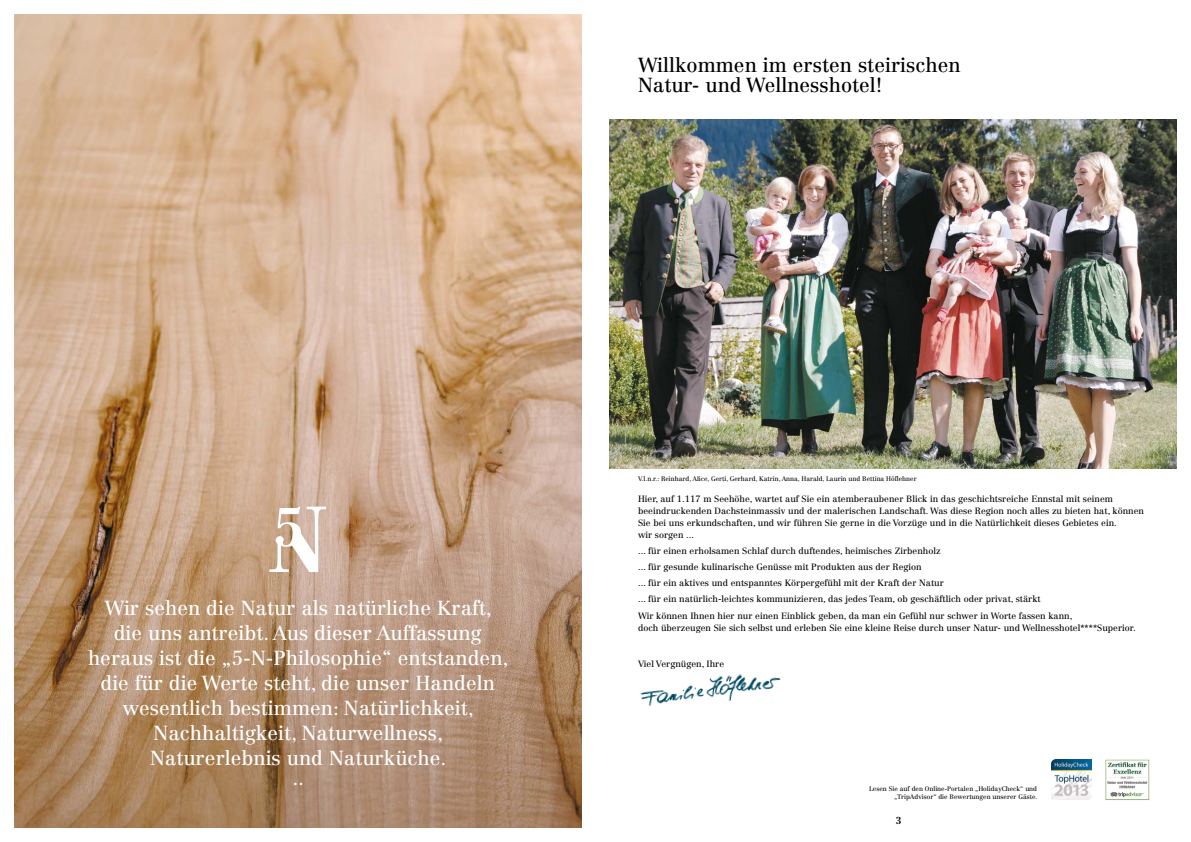
<style>
.page{position:relative;width:1191px;height:842px;background:#fff}
.page>*{position:absolute;margin:0;border:0;box-sizing:border-box;transform-origin:0 0}
.t1{font:20px/25px "Centennial LT Std";color:#fff;text-align:center}
.t2{font:20px/20px "Centennial LT Std";color:#000}
.t3{font:700 10px "Centennial LT Std";color:#000}
.t4{font:9px/12px "Centennial LT Std";color:#000}
.t5{font:6.5px/8px "Centennial LT Std";color:#000;text-align:right}
</style>
<div class="page">
<img style="left:1105px;top:759px;width:45px;height:41px">
<img style="left:609px;top:120px;width:567px;height:349px">
<img style="left:14px;top:14px;width:567px;height:814px">
<img style="left:1051px;top:759px;width:41px;height:41px">
<svg style="left:269px;top:507px;width:57px;height:65px"></svg>
<img style="left:640px;top:674px;width:141px;height:32px">
<h1 class="t2" style="left:638px;top:55px;width:324px">Willkommen im ersten steirischen<br>Natur- und Wellnesshotel!</h1>
<p class="t1" style="left:88px;top:596px;width:422px">Wir sehen die Natur als natürliche Kraft, die uns antreibt. Aus dieser Auffassung heraus ist die „5-N-Philosophie“ entstanden, die für die Werte steht, die unser Handeln wesentlich bestimmen: Natürlichkeit, Nachhaltigkeit, Naturwellness, Naturerlebnis und Naturküche.</p>
<h1 class="t1" style="left:292px;top:766px;width:13px">..</h1>
<p class="t5" style="left:638px;top:475px;width:280px">V.l.n.r.: Reinhard, Alice, Gerti, Gerhard, Katrin, Anna, Harald, Laurin und Bettina Höflehner</p>
<p class="t4" style="left:638px;top:493px;width:507px">Hier, auf 1.117 m Seehöhe, wartet auf Sie ein atemberaubener Blick in das geschichtsreiche Ennstal mit seinem beeindruckenden Dachsteinmassiv und der malerischen Landschaft. Was diese Region noch alles zu bieten hat, können Sie bei uns erkundschaften, und wir führen Sie gerne in die Vorzüge und in die Natürlichkeit dieses Gebietes ein.<br>wir sorgen ...</p>
<p class="t4" style="left:638px;top:543px;width:404px;line-height:16px">... für einen erholsamen Schlaf durch duftendes, heimisches Zirbenholz<br>... für gesunde kulinarische Genüsse mit Produkten aus der Region<br>... für ein aktives und entspanntes Körpergefühl mit der Kraft der Natur<br>... für ein natürlich-leichtes kommunizieren, das jedes Team, ob geschäftlich oder privat, stärkt</p>
<p class="t4" style="left:638px;top:610px;width:499px">Wir können Ihnen hier nur einen Einblick geben, da man ein Gefühl nur schwer in Worte fassen kann,<br>doch überzeugen Sie sich selbst und erleben Sie eine kleine Reise durch unser Natur- und Wellnesshotel****Superior.</p>
<p class="t4" style="left:638px;top:658px;width:88px">Viel Vergnügen, Ihre</p>
<p class="t5" style="left:869px;top:785px;width:170px">Lesen Sie auf den Online-Portalen „HolidayCheck“ und „TripAdvisor“ die Bewertungen unserer Gäste.</p>
<p class="t3" style="left:896px;top:815px;width:7px">3</p>
</div>
